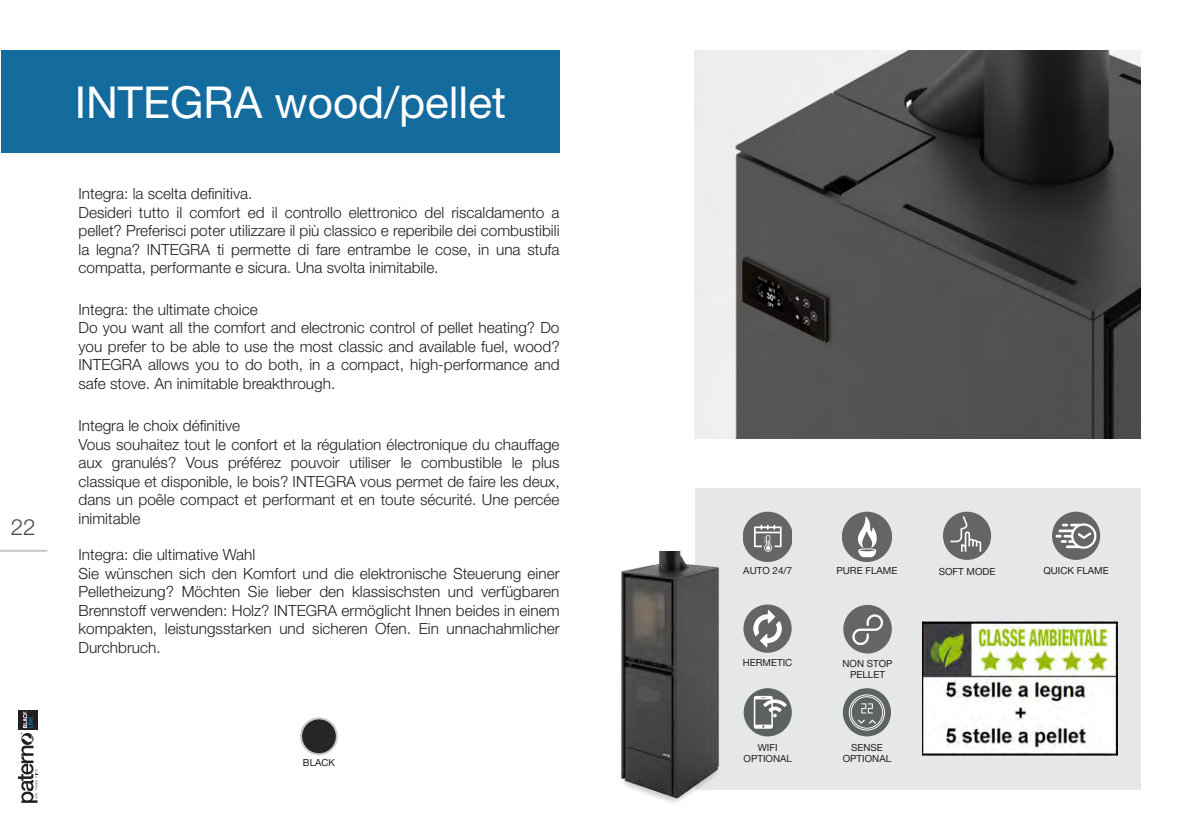
<style>
.page{position:relative;width:1191px;height:840px;background:#fff}
.page>*{position:absolute;margin:0;border:0;box-sizing:border-box;transform-origin:0 0}
.Titre_Poêle{font:44px "Helvetica Neue LT Std";color:#fff}
.t1{font:300 22.4px "Helvetica Neue LT Std";color:#4b4c4d}
.t2{font:300 15.4px/18.4px "Helvetica Neue LT Std";color:#231f20;text-align:justify}
.t3{font:9.8px "Helvetica Neue LT Std";color:#231f20}
</style>
<div class="page">
<svg style="left:18px;top:710px;width:20px;height:92px"></svg>
<hr style="left:0;top:549px;width:47px;height:2px;background:#c7c8ca">
<div style="left:695px;top:487px;width:445px;height:301px;background:#e6e7e9"></div>
<img style="left:695px;top:51px;width:445px;height:387px">
<div style="left:1052px;top:511px;width:48px;height:48px;background:#656568;border-radius:50%"></div>
<svg style="left:1055px;top:523px;width:36px;height:25px"></svg>
<div style="left:1071px;top:523px;width:25px;height:25px;border:2px solid #fff;border-radius:50%"></div>
<div style="left:743px;top:687px;width:49px;height:49px;background:#5d6161;border-radius:50%"></div>
<svg style="left:767px;top:695px;width:19px;height:33px"></svg>
<svg style="left:843px;top:687px;width:48px;height:49px"></svg>
<svg style="left:861px;top:703px;width:12px;height:10px"></svg>
<svg style="left:857px;top:719px;width:19px;height:4px"></svg>
<div style="left:848px;top:694px;width:37px;height:36px;border:1px solid #fff;border-radius:50%"></div>
<div style="left:850px;top:695px;width:33px;height:33px;border:1px solid #fff;border-radius:50%"></div>
<div style="left:943px;top:511px;width:48px;height:48px;background:#656568;border-radius:50%"></div>
<svg style="left:950px;top:516px;width:31px;height:35px"></svg>
<div style="left:743px;top:604px;width:48px;height:48px;background:#656568;border-radius:50%"></div>
<svg style="left:767px;top:609px;width:15px;height:38px"></svg>
<div style="left:843px;top:604px;width:48px;height:49px;background:#656568;border-radius:50%"></div>
<svg style="left:852px;top:614px;width:31px;height:31px"></svg>
<div style="left:743px;top:511px;width:49px;height:50px;background:#656568;border-radius:50%"></div>
<svg style="left:754px;top:524px;width:27px;height:27px"></svg>
<div style="left:842px;top:511px;width:49px;height:50px;background:#656568;border-radius:50%"></div>
<svg style="left:858px;top:516px;width:19px;height:41px"></svg>
<div style="left:1px;top:51px;width:558px;height:102px;background:#136b9e"></div>
<div style="left:301px;top:718px;width:36px;height:35px;background:#282526;border-radius:50%"></div>
<div style="left:300px;top:717px;width:38px;height:37px;border:2px solid #c7c8ca;border-radius:50%"></div>
<img style="left:621px;top:551px;width:146px;height:251px">
<img style="left:922px;top:621px;width:195px;height:134px">
<h2 class="t1" style="left:11px;top:513px;width:26px">22</h2>
<p class="Titre_Poêle" style="left:75px;top:76px;width:432px">INTEGRA wood/pellet</p>
<p class="t2" style="left:78px;top:184px;width:176px">Integra: la scelta definitiva.</p>
<p class="t2" style="left:78px;top:202px;width:482px">Desideri tutto il comfort ed il controllo elettronico del riscaldamento a pellet? Preferisci poter utilizzare il più classico e reperibile dei combustibili la legna? INTEGRA ti permette di fare entrambe le cose, in una stufa compatta, performante e sicura. Una svolta inimitabile.</p>
<p class="t2" style="left:78px;top:299px;width:181px">Integra: the ultimate choice</p>
<p class="t2" style="left:78px;top:318px;width:482px">Do you want all the comfort and electronic control of pellet heating? Do you prefer to be able to use the most classic and available fuel, wood?<br>INTEGRA allows you to do both, in a compact, high-performance and safe stove. An inimitable breakthrough.</p>
<p class="t2" style="left:78px;top:416px;width:163px">Integra le choix définitive</p>
<p class="t2" style="left:78px;top:434px;width:482px">Vous souhaitez tout le confort et la régulation électronique du chauffage aux granulés? Vous préférez pouvoir utiliser le combustible le plus classique et disponible, le bois? INTEGRA vous permet de faire les deux, dans un poêle compact et performant et en toute sécurité. Une percée inimitable</p>
<p class="t2" style="left:78px;top:545px;width:178px">Integra: die ultimative Wahl</p>
<p class="t2" style="left:78px;top:563px;width:482px">Sie wünschen sich den Komfort und die elektronische Steuerung einer Pelletheizung? Möchten Sie lieber den klassischsten und verfügbaren Brennstoff verwenden: Holz? INTEGRA ermöglicht Ihnen beides in einem kompakten, leistungsstarken und sicheren Ofen. Ein unnachahmlicher Durchbruch.</p>
<p class="t3" style="left:303px;top:756px;width:34px">BLACK</p>
<p class="t3" style="left:743px;top:565px;width:50px">AUTO 24/7</p>
<p class="t3" style="left:836px;top:565px;width:62px">PURE FLAME</p>
<p class="t3" style="left:743px;top:656px;width:51px">HERMETIC</p>
<p class="t3" style="left:842px;top:657px;width:52px">NON STOP</p>
<p class="t3" style="left:850px;top:668px;width:36px">PELLET</p>
<p class="t3" style="left:758px;top:741px;width:21px">WIFI</p>
<p class="t3" style="left:743px;top:752px;width:50px">OPTIONAL</p>
<p class="t3" style="left:851px;top:741px;width:33px">SENSE</p>
<p class="t3" style="left:843px;top:752px;width:50px">OPTIONAL</p>
<p class="t3" style="left:938px;top:565px;width:58px">SOFT MODE</p>
<p class="t3" style="left:1043px;top:564px;width:67px">QUICK FLAME</p>
</div>
